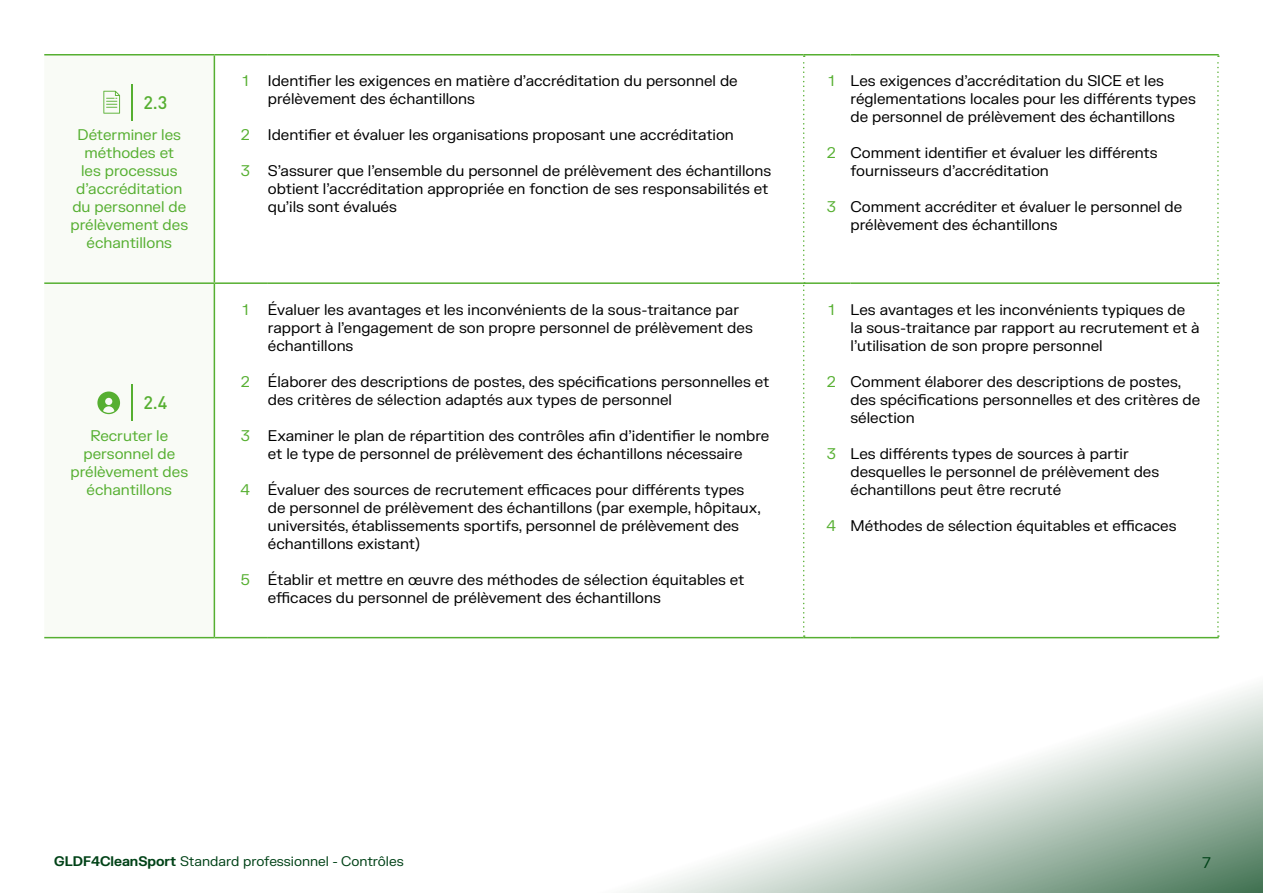
<style>
.page{position:relative;width:1263px;height:893px;background:#fff}
.page>*{position:absolute;margin:0;border:0;box-sizing:border-box;transform-origin:0 0}
.t1{font:500 18px "DIN Pro";color:#56af31}
.t2{font:15px/18px "FK Grotesk";color:#000}
.t3{font:15px/18px "FK Grotesk";color:#56af31;text-align:center}
.t4{font:15px "FK Grotesk";color:#004217}
.t5{font:13.5px "FK Grotesk";color:#004217}
.s1{font-weight:700}
</style>
<div class="page">
<svg style="left:557px;top:635px;width:706px;height:258px"></svg>
<div style="left:44px;top:56px;width:170px;height:581px;background:#f9fbf6"></div>
<hr style="left:268px;top:282px;width:535px;height:2px;background:#56af31">
<hr style="left:804px;top:282px;width:46px;height:2px;background:#56af31">
<hr style="left:850px;top:282px;width:367px;height:2px;background:#56af31">
<hr style="left:268px;top:637px;width:536px;height:1px;background:#56af31">
<hr style="left:804px;top:637px;width:46px;height:1px;background:#56af31">
<hr style="left:214px;top:56px;width:1px;height:226px;background:#56af31">
<hr style="left:268px;top:54px;width:536px;height:2px;background:#56af31">
<hr style="left:804px;top:54px;width:46px;height:2px;background:#56af31">
<hr style="left:44px;top:54px;width:170px;height:2px;background:#56af31">
<hr style="left:214px;top:54px;width:54px;height:2px;background:#56af31">
<hr style="left:44px;top:282px;width:170px;height:2px;background:#56af31">
<hr style="left:214px;top:282px;width:54px;height:2px;background:#56af31">
<hr style="left:44px;top:637px;width:170px;height:1px;background:#56af31">
<hr style="left:214px;top:637px;width:54px;height:1px;background:#56af31">
<hr style="left:214px;top:284px;width:1px;height:353px;background:#56af31">
<svg style="left:803px;top:56px;width:2px;height:581px"></svg>
<svg style="left:1217px;top:56px;width:2px;height:581px"></svg>
<hr style="left:850px;top:637px;width:369px;height:1px;background:#56af31">
<hr style="left:850px;top:54px;width:369px;height:2px;background:#56af31">
<hr style="left:131px;top:84px;width:1px;height:36px;background:#56af31">
<svg style="left:103px;top:91px;width:17px;height:23px"></svg>
<hr style="left:131px;top:385px;width:1px;height:36px;background:#56af31">
<svg style="left:97px;top:391px;width:23px;height:23px"></svg>
<p class="t1" style="left:143px;top:90px;width:26px">2.3</p>
<p class="t3" style="left:71px;top:125px;width:119px">Déterminer les méthodes et<br>les processus d’accréditation du personnel de prélèvement des échantillons</p>
<p class="t1" style="left:143px;top:390px;width:26px">2.4</p>
<p class="t3" style="left:71px;top:425px;width:119px">Recruter le personnel de prélèvement des échantillons</p>
<p class="t3" style="left:242px;top:71px;width:7px">1</p>
<p class="t3" style="left:241px;top:125px;width:11px">2</p>
<p class="t3" style="left:241px;top:161px;width:11px">3</p>
<p class="t2" style="left:268px;top:71px;width:471px">Identifier les exigences en matière d’accréditation du personnel de prélèvement des échantillons</p>
<p class="t2" style="left:268px;top:125px;width:467px">Identifier et évaluer les organisations proposant une accréditation</p>
<p class="t2" style="left:268px;top:161px;width:505px">S’assurer que l’ensemble du personnel de prélèvement des échantillons obtient l’accréditation appropriée en fonction de ses responsabilités et qu’ils sont évalués</p>
<p class="t3" style="left:242px;top:299px;width:7px">1</p>
<p class="t3" style="left:241px;top:371px;width:11px">2</p>
<p class="t3" style="left:241px;top:425px;width:11px">3</p>
<p class="t3" style="left:241px;top:479px;width:11px">4</p>
<p class="t3" style="left:241px;top:569px;width:11px">5</p>
<p class="t2" style="left:268px;top:299px;width:486px">Évaluer les avantages et les inconvénients de la sous-traitance par rapport à l’engagement de son propre personnel de prélèvement des échantillons</p>
<p class="t2" style="left:268px;top:371px;width:503px">Élaborer des descriptions de postes, des spécifications personnelles et des critères de sélection adaptés aux types de personnel</p>
<p class="t2" style="left:268px;top:425px;width:503px">Examiner le plan de répartition des contrôles afin d’identifier le nombre et le type de personnel de prélèvement des échantillons nécessaire</p>
<p class="t2" style="left:268px;top:479px;width:494px">Évaluer des sources de recrutement efficaces pour différents types de personnel de prélèvement des échantillons (par exemple, hôpitaux, universités, établissements sportifs, personnel de prélèvement des échantillons existant)</p>
<p class="t2" style="left:268px;top:569px;width:478px">Établir et mettre en œuvre des méthodes de sélection équitables et efficaces du personnel de prélèvement des échantillons</p>
<p class="t3" style="left:828px;top:71px;width:7px">1</p>
<p class="t3" style="left:827px;top:143px;width:11px">2</p>
<p class="t3" style="left:827px;top:197px;width:11px">3</p>
<p class="t2" style="left:850px;top:71px;width:347px">Les exigences d’accréditation du SICE et les réglementations locales pour les différents types de personnel de prélèvement des échantillons</p>
<p class="t2" style="left:850px;top:143px;width:309px">Comment identifier et évaluer les différents fournisseurs d’accréditation</p>
<p class="t2" style="left:850px;top:197px;width:333px">Comment accréditer et évaluer le personnel de prélèvement des échantillons</p>
<p class="t3" style="left:828px;top:299px;width:7px">1</p>
<p class="t3" style="left:827px;top:371px;width:11px">2</p>
<p class="t3" style="left:827px;top:443px;width:11px">3</p>
<p class="t3" style="left:827px;top:515px;width:11px">4</p>
<p class="t2" style="left:850px;top:299px;width:351px">Les avantages et les inconvénients typiques de la sous-traitance par rapport au recrutement et à l’utilisation de son propre personnel</p>
<p class="t2" style="left:850px;top:371px;width:351px">Comment élaborer des descriptions de postes, des spécifications personnelles et des critères de sélection</p>
<p class="t2" style="left:850px;top:443px;width:310px">Les différents types de sources à partir desquelles le personnel de prélèvement des échantillons peut être recruté</p>
<p class="t2" style="left:850px;top:515px;width:327px">Méthodes de sélection équitables et efficaces</p>
<p class="t5" style="left:54px;top:851px;width:351px"><span class="s1">GLDF4CleanSport</span> Standard professionnel - Contrôles</p>
<p class="t4" style="left:1202px;top:852px;width:10px">7</p>
</div>
